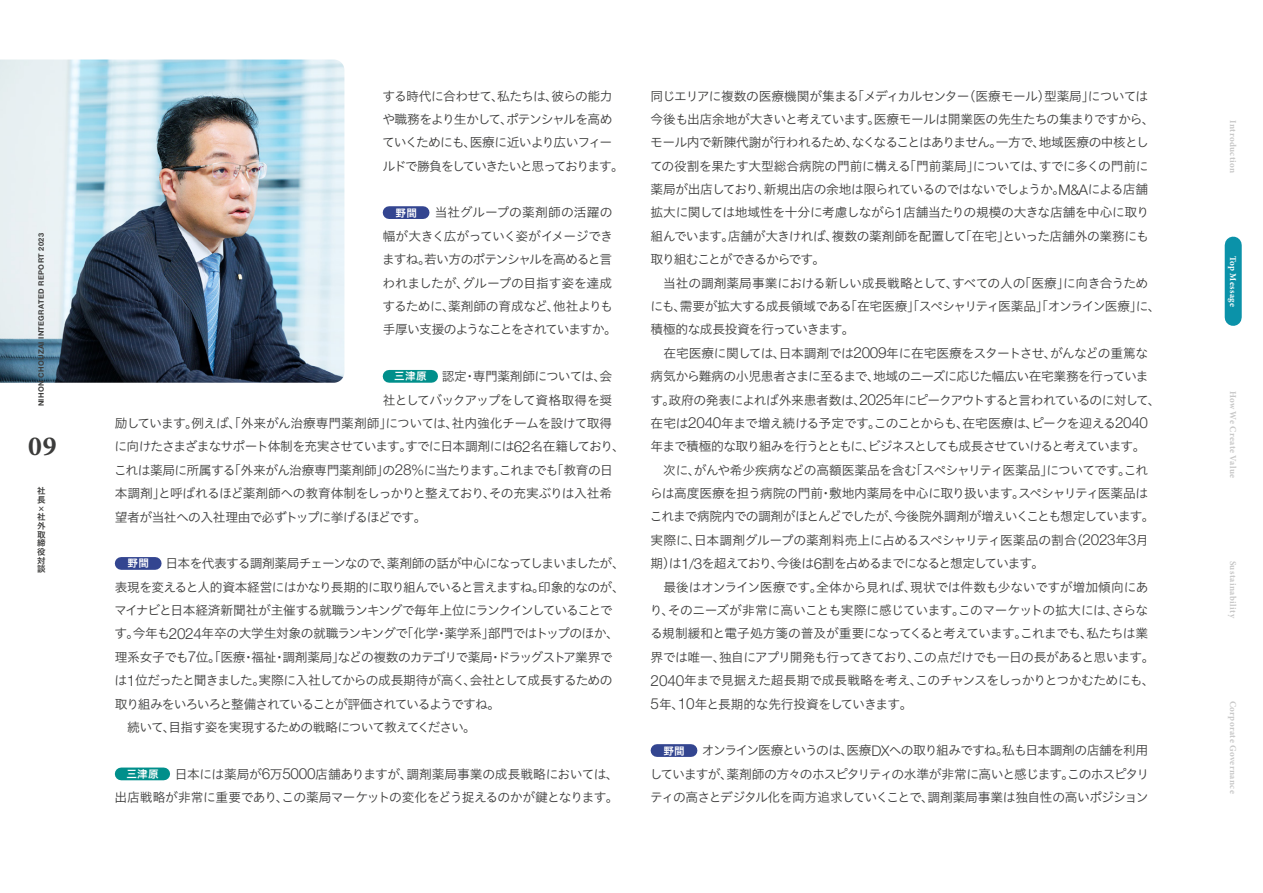
<style>
.page{position:relative;width:1263px;height:893px;background:#fff}
.page>*{position:absolute;margin:0;border:0;box-sizing:border-box;transform-origin:0 0}
.t1{font:700 27.6px "Minion Pro";color:#3c3c3b}
.t2{font:12.75px/23.4px "Hiragino UD Sans Std W3";letter-spacing:-.055em;color:#3c3c3b}
.t3{font:12.75px/23.4px "Hiragino UD Sans Std W3";letter-spacing:-.08em;color:#3c3c3b}
.t4{font:12.75px/23.4px "Hiragino UD Sans Std W3";letter-spacing:-.03em;color:#3c3c3b;text-align:right}
.t5{font:10.65px "Hiragino UD Sans Std W6";letter-spacing:.02em;color:#fff}
.t6{font:700 9px "Minion Pro";letter-spacing:.035em;color:#c6c6c6}
.t7{font:700 9px "Minion Pro";letter-spacing:.035em;color:#fff}
.t8{font:8.55px/8.7px "Hiragino UD Sans Std W6";color:#3c3c3b}
.t9{font:700 7.5px "Helvetica Neue LT Std";letter-spacing:.05em;color:#3c3c3b}
.s1{font-family:"Hiragino UD Sans Std W6";font-size:10.65px;color:#fff}
.s2{font-family:"Helvetica Neue LT Std";font-weight:300;font-size:15.3px}
.s3{font-family:"Helvetica Neue LT Std";font-weight:300;font-size:14.7px}
</style>
<div class="page">
<div style="left:389px;top:206px;width:34px;height:13px;background:#334590"></div>
<div style="left:389px;top:370px;width:43px;height:13px;background:#008f8b"></div>
<div style="left:657px;top:744px;width:34px;height:13px;background:#334590"></div>
<img style="left:0;top:60px;width:344px;height:323px">
<div style="left:121px;top:557px;width:34px;height:13px;background:#334590"></div>
<div style="left:121px;top:767px;width:43px;height:13px;background:#008f8b"></div>
<div style="left:1225px;top:245px;width:17px;height:72px;background:#0b92a9"></div>
<p class="t9" style="left:37px;top:406px;width:175px;rotate:-90deg">NIHON CHOUZAI INTEGRATED REPORT 2023</p>
<h1 class="t1" style="left:28px;top:427px;width:30px">09</h1>
<p class="t8" style="left:37px;top:486px;width:10px">社長×社外取締役対談</p>
<p class="t3" style="left:382px;top:83px;width:243px">する時代に合わせて、私たちは、彼らの能力や職務をより生かして、ポテンシャルを高めていくためにも、医療に近いより広いフィールドで勝負をしていきたいと思っております。</p>
<p class="t5" style="left:395px;top:204px;width:23px">野間</p>
<p class="t2" style="left:382px;top:200px;width:236px;text-indent:52px">当社グループの薬剤師の活躍の幅が大きく広がっていく姿がイメージできますね。若い方のポテンシャルを高めると言われましたが、グループの目指す姿を達成するために、薬剤師の育成など、他社よりも手厚い支援のようなことをされていますか。</p>
<p class="t2" style="left:383px;top:364px;width:231px;text-align:right"><span class="s1">三津原</span> 認定・専門薬剤師については、会社としてバックアップをして資格取得を奨</p>
<p class="t2" style="left:114px;top:411px;width:512px">励しています。例えば、「外来がん治療専門薬剤師」については、社内強化チームを設けて取得に向けたさまざまなサポート体制を充実させています。すでに日本調剤には<span class="s2">62</span>名在籍しており、これは薬局に所属する「外来がん治療専門薬剤師」の<span class="s2">28</span><span class="s3">%</span>に当たります。これまでも「教育の日本調剤」と呼ばれるほど薬剤師への教育体制をしっかりと整えており、その充実ぶりは入社希望者が当社への入社理由で必ずトップに挙げるほどです。</p>
<p class="t5" style="left:128px;top:555px;width:23px">野間</p>
<p class="t2" style="left:114px;top:551px;width:512px;text-indent:51px">日本を代表する調剤薬局チェーンなので、薬剤師の話が中心になってしまいましたが、表現を変えると人的資本経営にはかなり長期的に取り組んでいると言えますね。印象的なのが、マイナビと日本経済新聞社が主催する就職ランキングで毎年上位にランクインしていることです。今年も<span class="s2">2024</span>年卒の大学生対象の就職ランキングで「化学・薬学系」部門ではトップのほか、理系女子でも<span class="s2">7</span>位。「医療・福祉・調剤薬局」などの複数のカテゴリで薬局・ドラッグストア業界では<span class="s2">1</span>位だったと聞きました。実際に入社してからの成長期待が高く、会社として成長するための取り組みをいろいろと整備されていることが評価されているようですね。<br>　続いて、目指す姿を実現するための戦略について教えてください。</p>
<p class="t5" style="left:126px;top:766px;width:34px">三津原</p>
<p class="t4" style="left:115px;top:761px;width:506px">日本には薬局が<span class="s2">6</span>万<span class="s2">5000</span>店舗ありますが、調剤薬局事業の成長戦略においては、<br>出店戦略が非常に重要であり、この薬局マーケットの変化をどう捉えるのかが鍵となります。</p>
<p class="t2" style="left:650px;top:83px;width:512px">同じエリアに複数の医療機関が集まる「メディカルセンター（医療モール）型薬局」については今後も出店余地が大きいと考えています。医療モールは開業医の先生たちの集まりですから、モール内で新陳代謝が行われるため、なくなることはありません。一方で、地域医療の中核としての役割を果たす大型総合病院の門前に構える「門前薬局」については、すでに多くの門前に薬局が出店しており、新規出店の余地は限られているのではないでしょうか。<span class="s3">M&amp;A</span>による店舗拡大に関しては地域性を十分に考慮しながら<span class="s2">1</span>店舗当たりの規模の大きな店舗を中心に取り組んでいます。店舗が大きければ、複数の薬剤師を配置して「在宅」といった店舗外の業務にも取り組むことができるからです。<br>　当社の調剤薬局事業における新しい成長戦略として、すべての人の「医療」に向き合うためにも、需要が拡大する成長領域である「在宅医療」「スペシャリティ医薬品」「オンライン医療」に、積極的な成長投資を行っていきます。<br>　在宅医療に関しては、日本調剤では<span class="s2">2009</span>年に在宅医療をスタートさせ、がんなどの重篤な病気から難病の小児患者さまに至るまで、地域のニーズに応じた幅広い在宅業務を行っています。政府の発表によれば外来患者数は、<span class="s2">2025</span>年にピークアウトすると言われているのに対して、在宅は<span class="s2">2040</span>年まで増え続ける予定です。このことからも、在宅医療は、ピークを迎える<span class="s2">2040</span>年まで積極的な取り組みを行うとともに、ビジネスとしても成長させていけると考えています。<br>　次に、がんや希少疾病などの高額医薬品を含む「スペシャリティ医薬品」についてです。これらは高度医療を担う病院の門前・敷地内薬局を中心に取り扱います。スペシャリティ医薬品はこれまで病院内での調剤がほとんどでしたが、今後院外調剤が増えいくことも想定しています。実際に、日本調剤グループの薬剤料売上に占めるスペシャリティ医薬品の割合（<span class="s2">2023</span>年<span class="s2">3</span>月期）は<span class="s2">1</span><span class="s3">/</span><span class="s2">3</span>を超えており、今後は<span class="s2">6</span>割を占めるまでになると想定しています。<br>　最後はオンライン医療です。全体から見れば、現状では件数も少ないですが増加傾向にあり、そのニーズが非常に高いことも実際に感じています。このマーケットの拡大には、さらなる規制緩和と電子処方箋の普及が重要になってくると考えています。これまでも、私たちは業界では唯一、独自にアプリ開発も行ってきており、この点だけでも一日の長があると思います。<span class="s2">2040</span>年まで見据えた超長期で成長戦略を考え、このチャンスをしっかりとつかむためにも、<span class="s2">5</span>年、<span class="s2">10</span>年と長期的な先行投資をしていきます。</p>
<p class="t5" style="left:663px;top:742px;width:23px">野間</p>
<p class="t2" style="left:650px;top:738px;width:501px;text-align:justify;text-indent:52px">オンライン医療というのは、医療<span class="s3">DX</span>への取り組みですね。私も日本調剤の店舗を利用していますが、薬剤師の方々のホスピタリティの水準が非常に高いと感じます。このホスピタリティの高さとデジタル化を両方追求していくことで、調剤薬局事業は独自性の高いポジション</p>
<p class="t6" style="left:1239px;top:120px;width:55px;rotate:90deg">Introduction</p>
<p class="t7" style="left:1239px;top:256px;width:53px;rotate:90deg">Top Message</p>
<p class="t6" style="left:1239px;top:391px;width:89px;rotate:90deg">How We Create Value</p>
<p class="t6" style="left:1239px;top:560px;width:59px;rotate:90deg">Sustainability</p>
<p class="t6" style="left:1239px;top:701px;width:94px;rotate:90deg">Corporate Governance</p>
</div>
